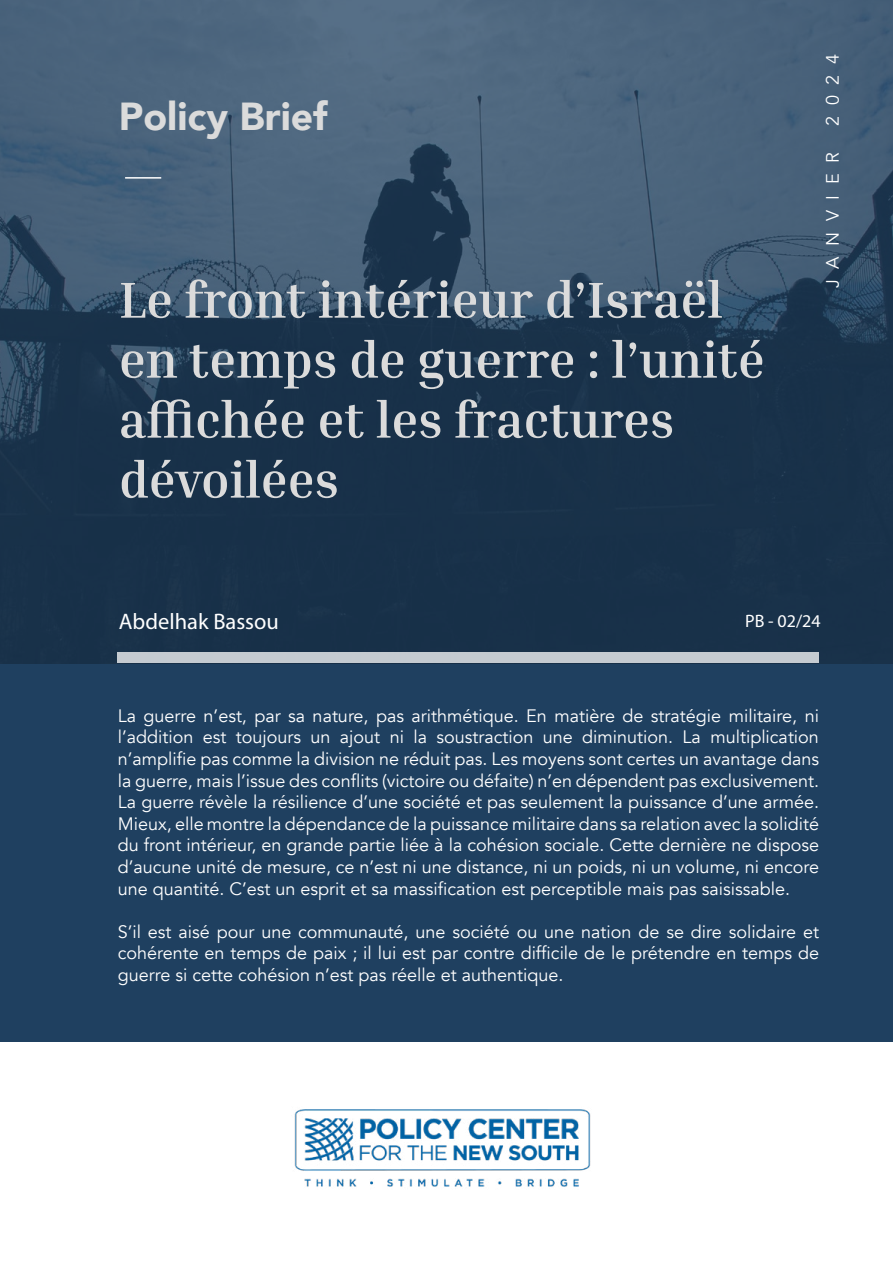
<style>
.page{position:relative;width:893px;height:1263px;background:#fff}
.page>*{position:absolute;margin:0;border:0;box-sizing:border-box;transform-origin:0 0}
.t1{font:700 51px/60px "Inria Serif";color:#dbdbdb}
.t2{font:900 39px "Avenir";color:#dbdbdb}
.t3{font:22.5px "Myriad Pro";color:#fff}
.t4{font:18px/21.6px "Avenir";color:#fff;text-align:justify}
.t5{font:18px "Myriad Pro";color:#fff}
.t6{font:18px "Avenir";letter-spacing:.59em;color:#fff}
</style>
<div class="page">
<div style="left:0;top:0;width:893px;height:1042px;background:#1f4060"></div>
<img style="left:0;top:0;width:893px;height:663px">
<div style="left:118px;top:652px;width:701px;height:11px;background:#c5cbd1"></div>
<hr style="left:125px;top:177px;width:36px;height:2px;background:#fff">
<img style="left:294px;top:1109px;width:297px;height:78px">
<h2 class="t2" style="left:119px;top:83px;width:210px">Policy Brief</h2>
<h1 class="t1" style="left:119px;top:269px;width:647px">Le front intérieur d’Israël en temps de guerre : l’unité affichée et les fractures dévoilées</h1>
<p class="t4" style="left:822px;top:126px;width:73px;rotate:-90deg">2024</p>
<p class="t6" style="left:822px;top:288px;width:137px;rotate:-90deg">JANVIER</p>
<p class="t3" style="left:119px;top:608px;width:162px">Abdelhak Bassou</p>
<p class="t5" style="left:745px;top:610px;width:77px">PB - 02/24</p>
<p class="t4" style="left:118px;top:705px;width:703px">La guerre n’est, par sa nature, pas arithmétique. En matière de stratégie militaire, ni l’addition est toujours un ajout ni la soustraction une diminution. La multiplication n’amplifie pas comme la division ne réduit pas. Les moyens sont certes un avantage dans la guerre, mais l’issue des conflits (victoire ou défaite) n’en dépendent pas exclusivement.<br>La guerre révèle la résilience d’une société et pas seulement la puissance d’une armée.<br>Mieux, elle montre la dépendance de la puissance militaire dans sa relation avec la solidité du front intérieur, en grande partie liée à la cohésion sociale. Cette dernière ne dispose d’aucune unité de mesure, ce n’est ni une distance, ni un poids, ni un volume, ni encore une quantité. C’est un esprit et sa massification est perceptible mais pas saisissable.</p>
<p class="t4" style="left:118px;top:921px;width:703px">S’il est aisé pour une communauté, une société ou une nation de se dire solidaire et cohérente en temps de paix ; il lui est par contre difficile de le prétendre en temps de guerre si cette cohésion n’est pas réelle et authentique.</p>
</div>
